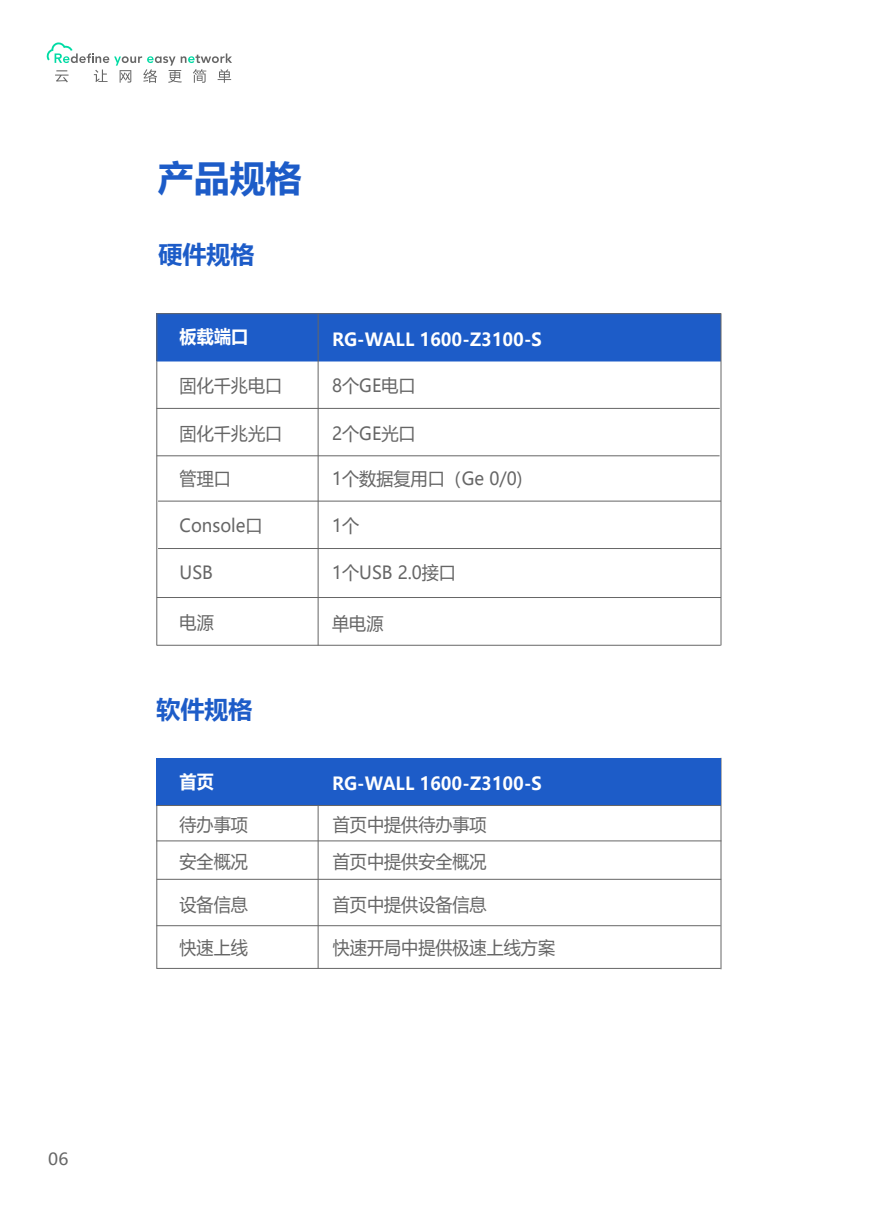
<style>
.page{position:relative;width:893px;height:1212px;background:#fff}
.page>*{position:absolute;margin:0;border:0;box-sizing:border-box;transform-origin:0 0}
.t1{font:700 36px "Microsoft Ya Hei";color:#1d5cc8}
.t2{font:700 24px "Microsoft Ya Hei";color:#1d5cc8}
.t3{font:18px/36.8px "Microsoft Ya Hei";color:#666;scale:.95 1}
.t4{font:700 18px "Microsoft Ya Hei";letter-spacing:.005em;color:#fff;scale:.95 1}
.t5{font:16.5px "Microsoft Ya Hei";color:#666}
</style>
<div class="page">
<div style="left:156px;top:314px;width:565px;height:47px;background:#1d5cc8"></div>
<svg style="left:46px;top:42px;width:186px;height:41px"></svg>
<hr style="left:156px;top:313px;width:1px;height:332px;background:#666">
<hr style="left:156px;top:313px;width:565px;height:1px;background:#666">
<hr style="left:156px;top:408px;width:564px;height:1px;background:#666">
<hr style="left:157px;top:455px;width:563px;height:1px;background:#666">
<hr style="left:158px;top:501px;width:563px;height:1px;background:#666">
<hr style="left:158px;top:548px;width:563px;height:1px;background:#666">
<hr style="left:318px;top:313px;width:1px;height:332px;background:#666">
<hr style="left:721px;top:313px;width:1px;height:332px;background:#666">
<hr style="left:156px;top:765px;width:1px;height:203px;background:#666">
<hr style="left:157px;top:597px;width:564px;height:1px;background:#666">
<hr style="left:721px;top:758px;width:1px;height:211px;background:#666">
<hr style="left:318px;top:759px;width:1px;height:209px;background:#666">
<div style="left:156px;top:758px;width:565px;height:47px;background:#1d5cc8"></div>
<hr style="left:156px;top:840px;width:565px;height:1px;background:#666">
<hr style="left:157px;top:805px;width:564px;height:1px;background:#666">
<hr style="left:157px;top:645px;width:564px;height:1px;background:#666">
<hr style="left:156px;top:925px;width:565px;height:1px;background:#666">
<hr style="left:156px;top:968px;width:565px;height:1px;background:#666">
<hr style="left:157px;top:879px;width:564px;height:1px;background:#666">
<p class="t5" style="left:48px;top:1148px;width:22px">06</p>
<h1 class="t1" style="left:158px;top:153px;width:145px">产品规格</h1>
<h2 class="t2" style="left:159px;top:238px;width:97px">硬件规格</h2>
<p class="t4" style="left:180px;top:324px;width:74px">板载端口</p>
<p class="t4" style="left:332px;top:327px;width:222px">RG-WALL 1600-Z3100-S</p>
<p class="t3" style="left:180px;top:367px;width:109px">固化千兆电口</p>
<p class="t3" style="left:180px;top:414px;width:109px">固化千兆光口</p>
<p class="t3" style="left:180px;top:459px;width:55px">管理口</p>
<p class="t3" style="left:180px;top:506px;width:89px">Console口</p>
<p class="t3" style="left:180px;top:554px;width:37px">USB</p>
<p class="t3" style="left:332px;top:367px;width:89px">8个GE电口</p>
<p class="t3" style="left:332px;top:414px;width:89px">2个GE光口</p>
<p class="t3" style="left:332px;top:459px;width:202px">1个数据复用口（Ge 0/0)</p>
<p class="t3" style="left:332px;top:506px;width:30px">1个</p>
<p class="t3" style="left:332px;top:554px;width:132px">1个USB 2.0接口</p>
<p class="t3" style="left:180px;top:603px;width:38px">电源</p>
<p class="t3" style="left:332px;top:605px;width:55px">单电源</p>
<h2 class="t2" style="left:157px;top:692px;width:98px">软件规格</h2>
<p class="t4" style="left:179px;top:768px;width:38px">首页</p>
<p class="t4" style="left:332px;top:771px;width:222px">RG-WALL 1600-Z3100-S</p>
<p class="t3" style="left:179px;top:805px;width:74px">待办事项安全概况</p>
<p class="t3" style="left:179px;top:885px;width:74px">设备信息</p>
<p class="t3" style="left:179px;top:928px;width:74px">快速上线</p>
<p class="t3" style="left:333px;top:805px;width:163px">首页中提供待办事项</p>
<p class="t3" style="left:333px;top:842px;width:163px">首页中提供安全概况</p>
<p class="t3" style="left:333px;top:885px;width:163px">首页中提供设备信息</p>
<p class="t3" style="left:333px;top:929px;width:235px">快速开局中提供极速上线方案</p>
</div>
